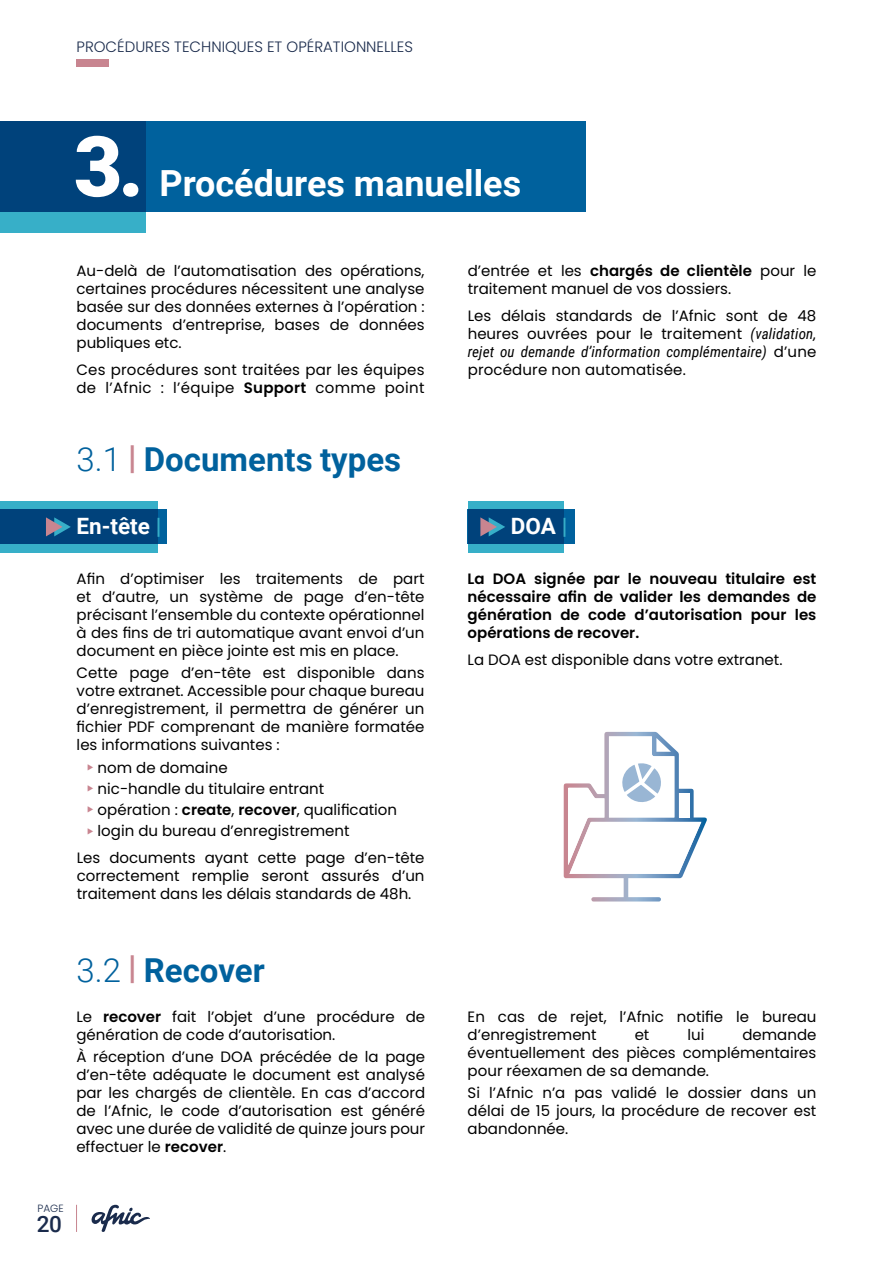
<style>
.page{position:relative;width:893px;height:1263px;background:#fff}
.page>*{position:absolute;margin:0;border:0;box-sizing:border-box;transform-origin:0 0}
.t1{font:900 84px "Roboto";color:#fff}
.t2{font:700 36px "Roboto";color:#fff}
.t3{font:700 33px "Roboto";color:#00619d}
.t4{font:700 22.5px "Roboto";color:#fff}
.t5{font:500 22.5px "Roboto";color:#1a2b4c}
.t6{font:15px/18px "Poppins";color:#000;text-align:justify}
.t7{font:600 15px/18px "Poppins";color:#000;text-align:justify}
.t8{font:italic 15px "Roboto Condensed";letter-spacing:.01em;color:#000}
.t9{font:300 15px "Poppins";color:#1a2b4c}
.t10{font:300 10.5px "Poppins";color:#1a2b4c}
.s1{font-weight:600}
.s2{font-weight:300}
.s3{font-weight:900;color:#c88590}
.s4{font-family:"Roboto Condensed";font-style:italic}
.s5{font-family:"Poppins";font-style:normal}
.s6{font-weight:500;color:#37afc8}
</style>
<div class="page">
<svg style="left:91px;top:1205px;width:59px;height:27px"></svg>
<svg style="left:76px;top:1205px;width:1px;height:27px"></svg>
<div style="left:77px;top:60px;width:32px;height:7px;background:#c88590"></div>
<div style="left:0;top:501px;width:158px;height:52px;background:#37afc8"></div>
<div style="left:468px;top:501px;width:96px;height:52px;background:#37afc8"></div>
<div style="left:0;top:121px;width:145px;height:112px;background:#37afc8"></div>
<svg style="left:0;top:121px;width:586px;height:91px;background:#005994"></svg>
<div style="left:0;top:509px;width:167px;height:35px;background:#00427b"></div>
<svg style="left:468px;top:509px;width:107px;height:35px;background:#00457f"></svg>
<svg style="left:46px;top:517px;width:25px;height:19px"></svg>
<svg style="left:480px;top:517px;width:25px;height:19px"></svg>
<svg style="left:564px;top:732px;width:143px;height:169px"></svg>
<p class="t9" style="left:77px;top:38px;width:338px">PROCÉDURES TECHNIQUES ET OPÉRATIONNELLES</p>
<h1 class="t1" style="left:74px;top:108px;width:71px">3.</h1>
<h2 class="t2" style="left:159px;top:158px;width:363px">Procédures manuelles</h2>
<p class="t6" style="left:77px;top:262px;width:349px">Au-delà de l’automatisation des opérations, certaines procédures nécessitent une analyse basée sur des données externes à l’opération : documents d’entreprise, bases de données publiques etc.</p>
<p class="t6" style="left:77px;top:361px;width:349px">Ces procédures sont traitées par les équipes de l’Afnic : l’équipe <span class="s1">Support</span> comme point</p>
<h3 class="t3" style="left:77px;top:436px;width:326px"><span class="s2">3.1</span> <span class="s3">|</span> Documents types</h3>
<p class="t6" style="left:468px;top:262px;width:350px">d’entrée et les <span class="s1">chargés de clientèle</span> pour le traitement manuel de vos dossiers.</p>
<p class="t6" style="left:468px;top:307px;width:350px">Les délais standards de l’Afnic sont de 48 heures ouvrées pour le traitement <span class="s4">(validation,</span></p>
<p class="t8" style="left:468px;top:341px;width:350px">rejet ou demande d’information complémentaire) <span class="s5">d’une</span></p>
<p class="t6" style="left:468px;top:361px;width:218px">procédure non automatisée.</p>
<h3 class="t4" style="left:77px;top:510px;width:86px">En-tête <span class="s6">|</span></h3>
<h3 class="t4" style="left:511px;top:510px;width:58px">DOA <span class="s6">|</span></h3>
<p class="t6" style="left:77px;top:570px;width:349px">Afin d’optimiser les traitements de part et d’autre, un système de page d’en-tête précisant l’ensemble du contexte opérationnel à des fins de tri automatique avant envoi d’un document en pièce jointe est mis en place.</p>
<p class="t6" style="left:77px;top:664px;width:349px">Cette page d’en-tête est disponible dans votre extranet. Accessible pour chaque bureau d’enregistrement, il permettra de générer un fichier PDF comprenant de manière formatée les informations suivantes :</p>
<p class="t6" style="left:98px;top:757px;width:301px;line-height:21.1px;text-align:left">nom de domaine<br>nic-handle du titulaire entrant opération : <span class="s1">create</span>, <span class="s1">recover</span>, qualification login du bureau d’enregistrement</p>
<p class="t6" style="left:77px;top:848px;width:349px">Les documents ayant cette page d’en-tête correctement remplie seront assurés d’un traitement dans les délais standards de 48h.</p>
<p class="t7" style="left:468px;top:570px;width:350px">La DOA signée par le nouveau titulaire est nécessaire afin de valider les demandes de génération de code d’autorisation pour les opérations de recover.</p>
<p class="t6" style="left:468px;top:651px;width:315px">La DOA est disponible dans votre extranet.</p>
<h3 class="t3" style="left:77px;top:947px;width:190px"><span class="s2">3.2</span> <span class="s3">|</span> Recover</h3>
<p class="t6" style="left:76px;top:1008px;width:350px">Le <span class="s1">recover</span> fait l’objet d’une procédure de génération de code d’autorisation.</p>
<p class="t6" style="left:76px;top:1048px;width:350px">À réception d’une DOA précédée de la page d’en-tête adéquate le document est analysé par les chargés de clientèle. En cas d’accord de l’Afnic, le code d’autorisation est généré avec une durée de validité de quinze jours pour effectuer le <span class="s1">recover</span>.</p>
<p class="t10" style="left:37px;top:1202px;width:28px">PAGE</p>
<h3 class="t5" style="left:37px;top:1208px;width:27px">20</h3>
<p class="t6" style="left:468px;top:1008px;width:350px">En cas de rejet, l’Afnic notifie le bureau d’enregistrement</p>
<p class="t6" style="left:635px;top:1026px;width:16px">et</p>
<p class="t6" style="left:687px;top:1026px;width:18px">lui</p>
<p class="t6" style="left:468px;top:1026px;width:350px;text-indent:275px">demande éventuellement des pièces complémentaires pour réexamen de sa demande.</p>
<p class="t6" style="left:468px;top:1084px;width:350px">Si l’Afnic n’a pas validé le dossier dans un délai de 15 jours, la procédure de recover est abandonnée.</p>
</div>
